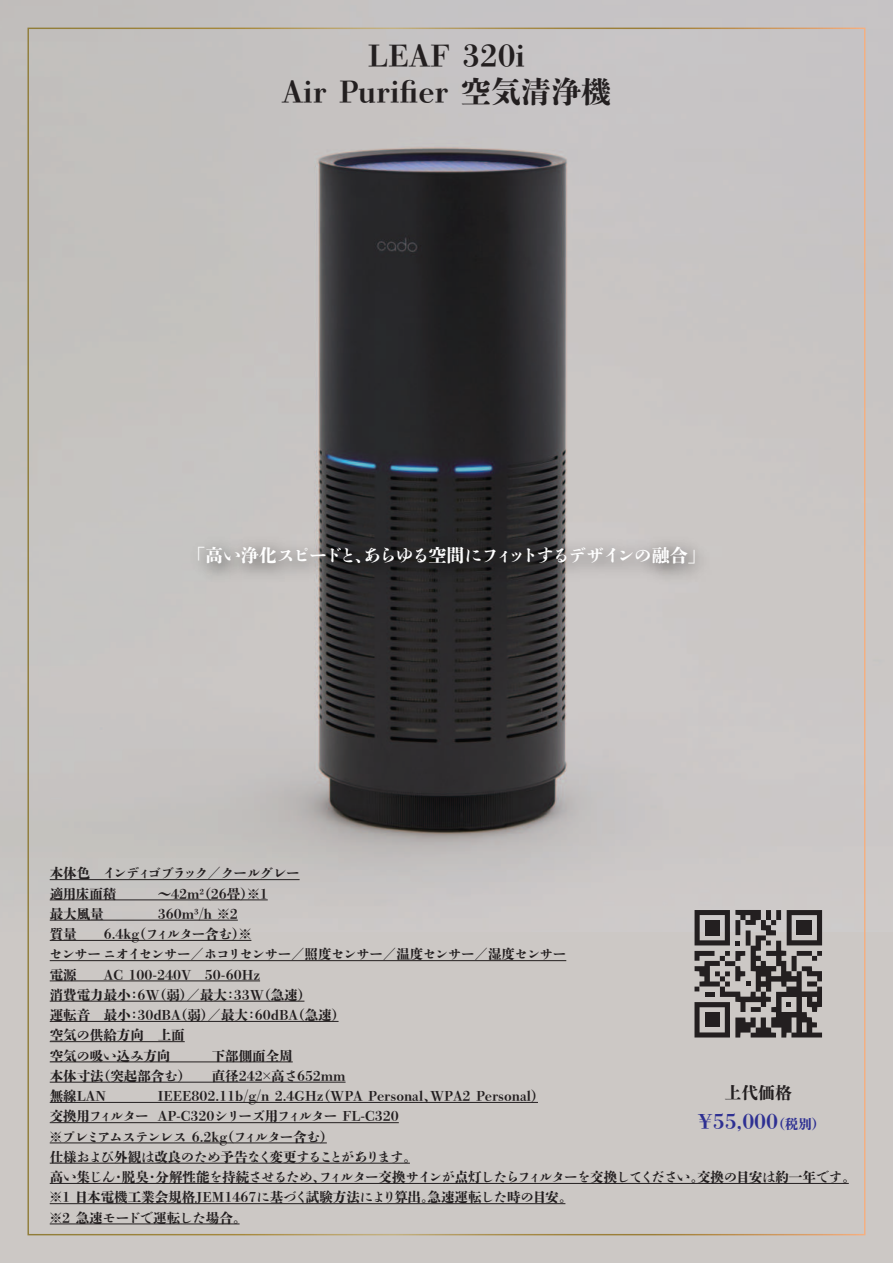
<style>
.page{position:relative;width:893px;height:1263px;background:#fff}
.page>*{position:absolute;margin:0;border:0;box-sizing:border-box;transform-origin:0 0}
.t1{font:800 30.15px/36.2px "DNP Shuei Shogo Min Std";color:#231f20;text-align:center}
.t2{font:800 20.25px "DNP Shuei Shogo Min Std";color:#2e3092}
.t3{font:800 18px "DNP Shuei Shogo Min Std";letter-spacing:-.085em;color:#fff}
.t4{font:800 16.8px "DNP Shuei Shogo Min Std";color:#231f20}
.t5{font:800 13.5px/20.2px "DNP Shuei Shogo Min Std";letter-spacing:-.01em;color:#231f20}
.t6{font:800 13.5px/20.2px "DNP Shuei Shogo Min Std";letter-spacing:-.065em;color:#231f20}
.t7{font:800 13.5px/20.2px "DNP Shuei Shogo Min Std";letter-spacing:-.04em;color:#231f20}
.s1{font-size:13.5px}
</style>
<div class="page">
<div style="left:0;top:876px;width:893px;height:387px;background:#ccc8c5"></div>
<img style="left:0;top:0;width:893px;height:932px">
<hr style="left:50px;top:879px;width:250px;height:1px;background:#231f20">
<hr style="left:50px;top:899px;width:218px;height:1px;background:#231f20">
<hr style="left:50px;top:920px;width:188px;height:1px;background:#231f20">
<hr style="left:50px;top:940px;width:201px;height:1px;background:#231f20">
<hr style="left:50px;top:960px;width:516px;height:1px;background:#231f20">
<hr style="left:50px;top:980px;width:210px;height:1px;background:#231f20">
<hr style="left:50px;top:1001px;width:254px;height:1px;background:#231f20">
<hr style="left:50px;top:1021px;width:289px;height:1px;background:#231f20">
<hr style="left:50px;top:1041px;width:135px;height:1px;background:#231f20">
<hr style="left:50px;top:1061px;width:243px;height:1px;background:#231f20">
<hr style="left:50px;top:1082px;width:296px;height:1px;background:#231f20">
<hr style="left:50px;top:1102px;width:488px;height:1px;background:#231f20">
<hr style="left:50px;top:1122px;width:349px;height:1px;background:#231f20">
<hr style="left:50px;top:1142px;width:277px;height:1px;background:#231f20">
<hr style="left:50px;top:1163px;width:360px;height:1px;background:#231f20">
<hr style="left:50px;top:1183px;width:799px;height:1px;background:#231f20">
<hr style="left:50px;top:1203px;width:515px;height:1px;background:#231f20">
<hr style="left:50px;top:1223px;width:190px;height:1px;background:#231f20">
<img style="left:178px;top:528px;width:546px;height:67px">
<svg style="left:694px;top:910px;width:128px;height:127px"></svg>
<div style="left:797px;top:920px;width:15px;height:15px;background:#231f20"></div>
<div style="left:705px;top:1012px;width:15px;height:15px;background:#231f20"></div>
<div style="left:705px;top:920px;width:15px;height:15px;background:#231f20"></div>
<h1 class="t1" style="left:282px;top:37px;width:331px">LEAF 320i<br>Air Purifier 空気清浄機</h1>
<h3 class="t3" style="left:187px;top:543px;width:520px">「高い浄化スピードと、あらゆる空間にフィットするデザインの融合」</h3>
<p class="t7" style="left:50px;top:863px;width:251px">本体色 インディゴブラック／クールグレー適用床面積</p>
<p class="t5" style="left:158px;top:883px;width:111px">～42m²（26畳）※1</p>
<p class="t5" style="left:50px;top:903px;width:55px">最大風量</p>
<p class="t5" style="left:158px;top:903px;width:82px">360m³/h ※2</p>
<p class="t5" style="left:50px;top:923px;width:28px">質量</p>
<p class="t6" style="left:49px;top:923px;width:519px;text-indent:54px">6.4kg（フィルター含む）※<br>センサー ニオイセンサー／ホコリセンサー／照度センサー／温度センサー／湿度センサー電源</p>
<p class="t5" style="left:50px;top:964px;width:297px;text-indent:54px">AC 100-240V　50-60Hz<br>消費電力 最小：6W（弱）／最大：33W（急速）<br>運転音 最小：30ｄBA（弱）／最大：60ｄBA（急速）空気の供給方向 上面<br>空気の吸い込み方向</p>
<p class="t5" style="left:212px;top:1045px;width:82px">下部側面全周</p>
<p class="t5" style="left:50px;top:1065px;width:143px">本体寸法（突起部含む）</p>
<p class="t5" style="left:212px;top:1065px;width:135px">直径242×高さ652mm</p>
<p class="t5" style="left:50px;top:1085px;width:58px">無線LAN</p>
<p class="t4" style="left:725px;top:1081px;width:69px">上代価格</p>
<h2 class="t2" style="left:698px;top:1107px;width:129px">¥55,000<span class="s1">（税別）</span></h2>
<p class="t5" style="left:49px;top:1085px;width:808px;text-indent:108px">IEEE802.11b/g/n 2.4GHz（WPA Personal、WPA2 Personal）<br>交換用フィルター AP-C320シリーズ用フィルター FL-C320<br>※プレミアムステンレス 6.2kg（フィルター含む）<br>仕様および外観は改良のため予告なく変更することがあります。<br>高い集じん・脱臭・分解性能を持続させるため、フィルター交換サインが点灯したらフィルターを交換してください。交換の目安は約一年です。※1 日本電機工業会規格JEM1467に基づく試験方法により算出。急速運転した時の目安。<br>※2 急速モードで運転した場合。</p>
</div>
